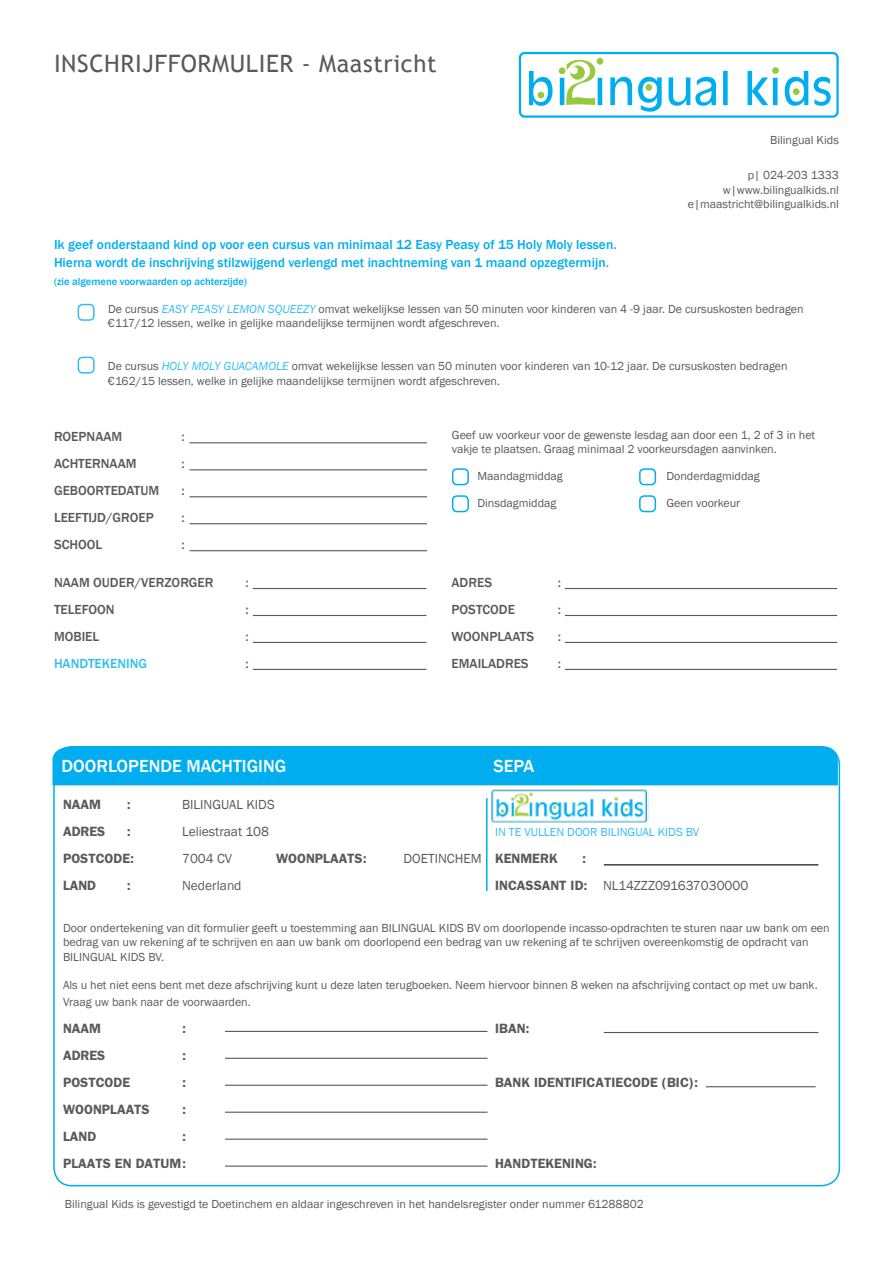
<style>
.page{position:relative;width:893px;height:1263px;background:#fff}
.page>*{position:absolute;margin:0;border:0;box-sizing:border-box;transform-origin:0 0}
.t1{font:24px "Trebuchet MS";letter-spacing:.025em;color:#58595b}
.t2{font:500 18px "Franklin Gothic";color:#fff}
.t3{font:500 13.5px/18px "Franklin Gothic";color:#00aeef}
.t4{font:600 13.5px/27px "Franklin Gothic";color:#58595b;text-align:right}
.t5{font:500 13.5px "Franklin Gothic";color:#58595b}
.t6{font:13.5px "Franklin Gothic";color:#58595b}
.t7{font:500 13.5px "Franklin Gothic";color:#33bef2}
.t8{font:12px/14.4px "Franklin Gothic";color:#58595b}
.t9{font:12px "Franklin Gothic";color:#33bef2}
.t10{font:500 10.5px "Franklin Gothic";color:#00aeef}
.s1{font-style:italic;color:#33bef2}
.s2{font-weight:600}
</style>
<div class="page">
<svg style="left:519px;top:52px;width:320px;height:66px"></svg>
<div style="left:78px;top:304px;width:17px;height:17px;border:2px solid #33bef2;border-radius:4px"></div>
<div style="left:78px;top:357px;width:17px;height:17px;border:2px solid #33bef2;border-radius:4px"></div>
<hr style="left:189px;top:442px;width:238px;height:1px;background:#58595b">
<hr style="left:253px;top:588px;width:173px;height:1px;background:#58595b">
<hr style="left:253px;top:615px;width:173px;height:1px;background:#58595b">
<hr style="left:253px;top:642px;width:173px;height:1px;background:#58595b">
<hr style="left:253px;top:669px;width:173px;height:1px;background:#58595b">
<hr style="left:565px;top:588px;width:272px;height:1px;background:#58595b">
<hr style="left:565px;top:615px;width:272px;height:1px;background:#58595b">
<hr style="left:565px;top:642px;width:272px;height:1px;background:#58595b">
<hr style="left:565px;top:669px;width:272px;height:1px;background:#58595b">
<div style="left:639px;top:468px;width:17px;height:17px;border:2px solid #00aeef;border-radius:4px"></div>
<div style="left:639px;top:495px;width:17px;height:17px;border:2px solid #00aeef;border-radius:4px"></div>
<div style="left:452px;top:468px;width:17px;height:17px;border:2px solid #00aeef;border-radius:4px"></div>
<div style="left:452px;top:495px;width:17px;height:17px;border:2px solid #00aeef;border-radius:4px"></div>
<hr style="left:189px;top:469px;width:238px;height:1px;background:#58595b">
<hr style="left:189px;top:496px;width:238px;height:1px;background:#58595b">
<hr style="left:189px;top:523px;width:238px;height:1px;background:#58595b">
<hr style="left:189px;top:550px;width:238px;height:1px;background:#58595b">
<div style="left:52px;top:747px;width:786px;height:38px;background:#00aeef"></div>
<img style="left:491px;top:789px;width:158px;height:34px">
<hr style="left:225px;top:1031px;width:263px;height:1px;background:#58595b">
<hr style="left:486px;top:798px;width:2px;height:93px;background:#00aeef">
<hr style="left:225px;top:1058px;width:263px;height:1px;background:#58595b">
<hr style="left:225px;top:1085px;width:263px;height:1px;background:#58595b">
<hr style="left:225px;top:1111px;width:263px;height:2px;background:#58595b">
<hr style="left:225px;top:1138px;width:263px;height:2px;background:#58595b">
<hr style="left:225px;top:1165px;width:263px;height:2px;background:#58595b">
<hr style="left:604px;top:1032px;width:214px;height:1px;background:#58595b">
<hr style="left:706px;top:1086px;width:110px;height:1px;background:#58595b">
<hr style="left:604px;top:864px;width:214px;height:1px;background:#000">
<h1 class="t1" style="left:54px;top:49px;width:384px">INSCHRIJFFORMULIER - Maastricht</h1>
<p class="t8" style="left:770px;top:133px;width:70px">Bilingual Kids</p>
<p class="t8" style="left:688px;top:168px;width:153px;text-align:right">p| 024-203 1333 w|www.bilingualkids.nl e|maastricht@bilingualkids.nl</p>
<p class="t3" style="left:54px;top:236px;width:564px">Ik geef onderstaand kind op voor een cursus van minimaal 12 Easy Peasy of 15 Holy Moly lessen.<br>Hierna wordt de inschrijving stilzwijgend verlengd met inachtneming van 1 maand opzegtermijn.</p>
<p class="t10" style="left:54px;top:275px;width:194px">(zie algemene voorwaarden op achterzijde)</p>
<p class="t8" style="left:108px;top:302px;width:697px">De cursus <span class="s1">EASY PEASY LEMON SQUEEZY</span> omvat wekelijkse lessen van 50 minuten voor kinderen van 4 -9 jaar. De cursuskosten bedragen €117/12 lessen, welke in gelijke maandelijkse termijnen wordt afgeschreven.</p>
<p class="t8" style="left:108px;top:359px;width:681px">De cursus <span class="s1">HOLY MOLY GUACAMOLE</span> omvat wekelijkse lessen van 50 minuten voor kinderen van 10-12 jaar. De cursuskosten bedragen €162/15 lessen, welke in gelijke maandelijkse termijnen wordt afgeschreven.</p>
<p class="t5" style="left:54px;top:428px;width:70px">ROEPNAAM</p>
<p class="t5" style="left:181px;top:428px;width:5px">:</p>
<p class="t5" style="left:54px;top:455px;width:84px">ACHTERNAAM</p>
<p class="t5" style="left:181px;top:455px;width:5px">:</p>
<p class="t5" style="left:54px;top:482px;width:107px">GEBOORTEDATUM</p>
<p class="t5" style="left:182px;top:482px;width:5px">:</p>
<p class="t5" style="left:54px;top:509px;width:101px">LEEFTIJD/GROEP</p>
<p class="t5" style="left:182px;top:509px;width:5px">:</p>
<p class="t5" style="left:54px;top:536px;width:50px">SCHOOL</p>
<p class="t5" style="left:181px;top:536px;width:5px">:</p>
<p class="t5" style="left:54px;top:574px;width:161px">NAAM OUDER/VERZORGER</p>
<p class="t5" style="left:245px;top:574px;width:5px">:</p>
<p class="t5" style="left:54px;top:601px;width:62px">TELEFOON</p>
<p class="t5" style="left:245px;top:601px;width:5px">:</p>
<p class="t5" style="left:54px;top:628px;width:47px">MOBIEL</p>
<p class="t5" style="left:245px;top:628px;width:5px">:</p>
<p class="t7" style="left:54px;top:655px;width:95px">HANDTEKENING</p>
<p class="t5" style="left:245px;top:655px;width:5px">:</p>
<p class="t8" style="left:452px;top:429px;width:365px;line-height:13.5px">Geef uw voorkeur voor de gewenste lesdag aan door een 1, 2 of 3 in het vakje te plaatsen. Graag minimaal 2 voorkeursdagen aanvinken.</p>
<p class="t8" style="left:477px;top:469px;width:87px">Maandagmiddag</p>
<p class="t8" style="left:666px;top:469px;width:95px">Donderdagmiddag</p>
<p class="t8" style="left:477px;top:496px;width:80px">Dinsdagmiddag</p>
<p class="t8" style="left:666px;top:496px;width:75px">Geen voorkeur</p>
<p class="t5" style="left:451px;top:574px;width:42px">ADRES</p>
<p class="t5" style="left:558px;top:574px;width:5px">:</p>
<p class="t5" style="left:451px;top:601px;width:65px">POSTCODE</p>
<p class="t5" style="left:558px;top:601px;width:5px">:</p>
<p class="t5" style="left:451px;top:628px;width:84px">WOONPLAATS</p>
<p class="t5" style="left:558px;top:628px;width:5px">:</p>
<p class="t5" style="left:451px;top:655px;width:79px">EMAILADRES</p>
<p class="t5" style="left:558px;top:655px;width:5px">:</p>
<h2 class="t2" style="left:61px;top:755px;width:226px">DOORLOPENDE MACHTIGING</h2>
<h2 class="t2" style="left:493px;top:755px;width:42px">SEPA</h2>
<p class="t4" style="left:63px;top:791px;width:40px">NAAM</p>
<p class="t4" style="left:127px;top:791px;width:6px">:</p>
<p class="t6" style="left:182px;top:796px;width:94px">BILINGUAL KIDS</p>
<p class="t4" style="left:63px;top:818px;width:44px">ADRES</p>
<p class="t4" style="left:127px;top:818px;width:6px">:</p>
<p class="t6" style="left:182px;top:823px;width:88px">Leliestraat 108</p>
<p class="t9" style="left:495px;top:825px;width:206px">IN TE VULLEN DOOR BILINGUAL KIDS BV</p>
<p class="t4" style="left:63px;top:845px;width:73px">POSTCODE:</p>
<p class="t6" style="left:182px;top:850px;width:52px">7004 CV</p>
<p class="t4" style="left:276px;top:845px;width:92px">WOONPLAATS:</p>
<p class="t6" style="left:404px;top:850px;width:156px">DOETINCHEM <span class="s2">KENMERK</span></p>
<p class="t4" style="left:582px;top:845px;width:6px">:</p>
<p class="t4" style="left:63px;top:872px;width:35px">LAND</p>
<p class="t4" style="left:127px;top:872px;width:6px">:</p>
<p class="t6" style="left:182px;top:877px;width:61px">Nederland</p>
<p class="t6" style="left:495px;top:877px;width:255px"><span class="s2">INCASSANT ID:</span> NL14ZZZ091637030000</p>
<p class="t8" style="left:63px;top:921px;width:768px">Door ondertekening van dit formulier geeft u toestemming aan BILINGUAL KIDS BV om doorlopende incasso-opdrachten te sturen naar uw bank om een bedrag van uw rekening af te schrijven en aan uw bank om doorlopend een bedrag van uw rekening af te schrijven overeenkomstig de opdracht van<br>BILINGUAL KIDS BV.</p>
<p class="t8" style="left:63px;top:977px;width:756px;line-height:16.2px">Als u het niet eens bent met deze afschrijving kunt u deze laten terugboeken. Neem hiervoor binnen 8 weken na afschrijving contact op met uw bank.<br>Vraag uw bank naar de voorwaarden.</p>
<p class="t4" style="left:63px;top:1014px;width:40px">NAAM</p>
<p class="t4" style="left:182px;top:1014px;width:6px">:</p>
<p class="t4" style="left:495px;top:1014px;width:36px">IBAN:</p>
<p class="t4" style="left:63px;top:1041px;width:44px">ADRES</p>
<p class="t4" style="left:182px;top:1041px;width:6px">:</p>
<p class="t4" style="left:63px;top:1068px;width:69px">POSTCODE</p>
<p class="t4" style="left:182px;top:1068px;width:6px">:</p>
<p class="t4" style="left:495px;top:1068px;width:205px">BANK IDENTIFICATIECODE (BIC):</p>
<p class="t4" style="left:63px;top:1095px;width:88px">WOONPLAATS</p>
<p class="t4" style="left:182px;top:1095px;width:6px">:</p>
<p class="t4" style="left:63px;top:1122px;width:35px">LAND</p>
<p class="t4" style="left:63px;top:1122px;width:125px">:<br>PLAATS EN DATUM:</p>
<p class="t4" style="left:495px;top:1149px;width:103px">HANDTEKENING:</p>
<p class="t8" style="left:65px;top:1197px;width:580px">Bilingual Kids is gevestigd te Doetinchem en aldaar ingeschreven in het handelsregister onder nummer 61288802</p>
</div>
